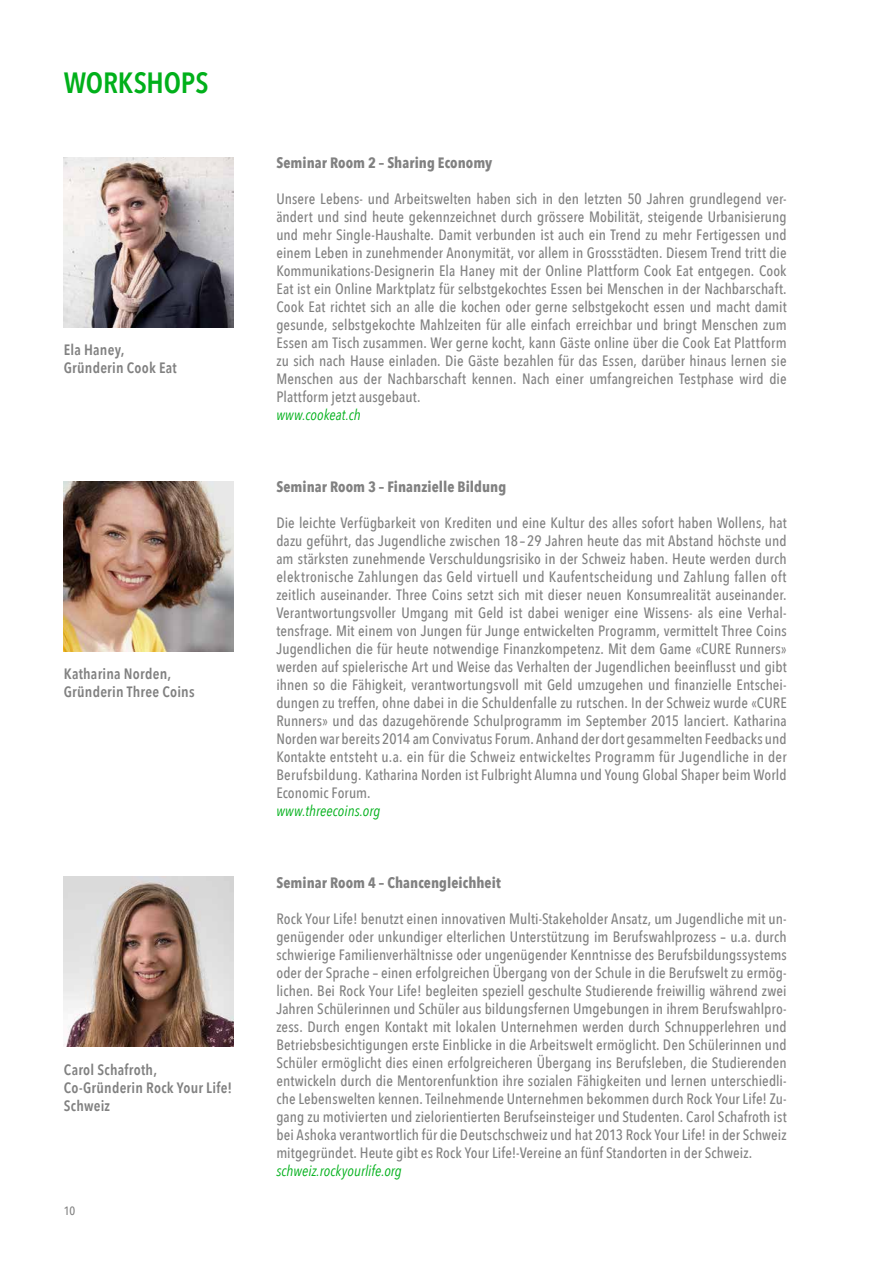
<style>
.page{position:relative;width:893px;height:1263px;background:#fff}
.page>*{position:absolute;margin:0;border:0;box-sizing:border-box;transform-origin:0 0}
.t1{font:600 29.25px "Avenir Next Condensed";letter-spacing:-.005em;color:#00b01a}
.t2{font:500 15px/18px "Avenir Next Condensed";letter-spacing:.005em;color:#818181;text-align:justify}
.t3{font:600 15px/18px "Avenir Next Condensed";letter-spacing:.015em;color:#818181}
.t4{font:700 15px "Avenir Next Condensed";letter-spacing:.005em;color:#818181}
.t5{font:italic 15px "Avenir Next Condensed";letter-spacing:.005em;color:#00b01a}
.t6{font:500 12px "Avenir Next Condensed";color:#818181}
</style>
<div class="page">
<img style="left:64px;top:157px;width:170px;height:170px">
<img style="left:64px;top:481px;width:170px;height:170px">
<img style="left:64px;top:877px;width:170px;height:170px">
<h1 class="t1" style="left:64px;top:58px;width:146px">WORKSHOPS</h1>
<p class="t3" style="left:64px;top:340px;width:115px">Ela Haney,<br>Gründerin Cook Eat</p>
<p class="t3" style="left:64px;top:664px;width:132px">Katharina Norden,<br>Gründerin Three Coins</p>
<p class="t3" style="left:64px;top:1060px;width:170px">Carol Schafroth,<br>Co-Gründerin Rock Your Life!<br>Schweiz</p>
<p class="t6" style="left:64px;top:1204px;width:13px">10</p>
<p class="t4" style="left:276px;top:154px;width:217px">Seminar Room 2 – Sharing Economy</p>
<p class="t2" style="left:276px;top:190px;width:512px">Unsere Lebens- und Arbeitswelten haben sich in den letzten 50 Jahren grundlegend ver&shy;ändert und sind heute gekennzeichnet durch grössere Mobilität, steigende Urbanisierung und mehr Single-Haushalte. Damit verbunden ist auch ein Trend zu mehr Fertigessen und einem Leben in zunehmender Anonymität, vor allem in Grossstädten. Diesem Trend tritt die Kommunikations-Designerin Ela Haney mit der Online Plattform Cook Eat entgegen. Cook Eat ist ein Online Marktplatz für selbstgekochtes Essen bei Menschen in der Nachbarschaft.<br>Cook Eat richtet sich an alle die kochen oder gerne selbstgekocht essen und macht damit gesunde, selbstgekochte Mahlzeiten für alle einfach erreichbar und bringt Menschen zum Essen am Tisch zusammen. Wer gerne kocht, kann Gäste online über die Cook Eat Plattform zu sich nach Hause einladen. Die Gäste bezahlen für das Essen, darüber hinaus lernen sie Menschen aus der Nachbarschaft kennen. Nach einer umfangreichen Testphase wird die Plattform jetzt ausgebaut.</p>
<p class="t5" style="left:276px;top:406px;width:86px">www.cookeat.ch</p>
<p class="t4" style="left:276px;top:478px;width:231px">Seminar Room 3 – Finanzielle Bildung</p>
<p class="t2" style="left:276px;top:514px;width:512px">Die leichte Verfügbarkeit von Krediten und eine Kultur des alles sofort haben Wollens, hat dazu geführt, das Jugendliche zwischen 18 – 29 Jahren heute das mit Abstand höchste und am stärksten zunehmende Verschuldungsrisiko in der Schweiz haben. Heute werden durch elektronische Zahlungen das Geld virtuell und Kaufentscheidung und Zahlung fallen oft zeitlich auseinander. Three Coins setzt sich mit dieser neuen Konsumrealität auseinander.<br>Verantwortungsvoller Umgang mit Geld ist dabei weniger eine Wissens- als eine Verhal&shy;tensfrage. Mit einem von Jungen für Junge entwickelten Programm, vermittelt Three Coins Jugendlichen die für heute notwendige Finanzkompetenz. Mit dem Game «CURE Runners» werden auf spielerische Art und Weise das Verhalten der Jugendlichen beeinflusst und gibt ihnen so die Fähigkeit, verantwortungsvoll mit Geld umzugehen und finanzielle Entschei&shy;dungen zu treffen, ohne dabei in die Schuldenfalle zu rutschen. In der Schweiz wurde «CURE Runners» und das dazugehörende Schulprogramm im September 2015 lanciert. Katharina Norden war bereits 2014 am Convivatus Forum. Anhand der dort gesammelten Feedbacks und Kontakte entsteht u.a. ein für die Schweiz entwickeltes Programm für Jugendliche in der Berufsbildung. Katharina Norden ist Fulbright Alumna und Young Global Shaper beim World Economic Forum.</p>
<p class="t5" style="left:276px;top:802px;width:106px">www.threecoins.org</p>
<p class="t4" style="left:276px;top:874px;width:226px">Seminar Room 4 – Chancengleichheit</p>
<p class="t2" style="left:276px;top:910px;width:512px">Rock Your Life! benutzt einen innovativen Multi-Stakeholder Ansatz, um Jugendliche mit un&shy;genügender oder unkundiger elterlichen Unterstützung im Berufswahlprozess – u.a. durch schwierige Familienverhältnisse oder ungenügender Kenntnisse des Berufsbildungssystems oder der Sprache – einen erfolgreichen Übergang von der Schule in die Berufswelt zu ermög&shy;lichen. Bei Rock Your Life! begleiten speziell geschulte Studierende freiwillig während zwei Jahren Schülerinnen und Schüler aus bildungsfernen Umgebungen in ihrem Berufswahlpro&shy;zess. Durch engen Kontakt mit lokalen Unternehmen werden durch Schnupperlehren und Betriebsbesichtigungen erste Einblicke in die Arbeitswelt ermöglicht. Den Schülerinnen und Schüler ermöglicht dies einen erfolgreicheren Übergang ins Berufsleben, die Studierenden entwickeln durch die Mentorenfunktion ihre sozialen Fähigkeiten und lernen unterschiedli&shy;che Lebenswelten kennen. Teilnehmende Unternehmen bekommen durch Rock Your Life! Zu&shy;gang zu motivierten und zielorientierten Berufseinsteiger und Studenten. Carol Schafroth ist bei Ashoka verantwortlich für die Deutschschweiz und hat 2013 Rock Your Life! in der Schweiz mitgegründet. Heute gibt es Rock Your Life!-Vereine an fünf Standorten in der Schweiz.</p>
<p class="t5" style="left:276px;top:1162px;width:127px">schweiz.rockyourlife.org</p>
</div>
